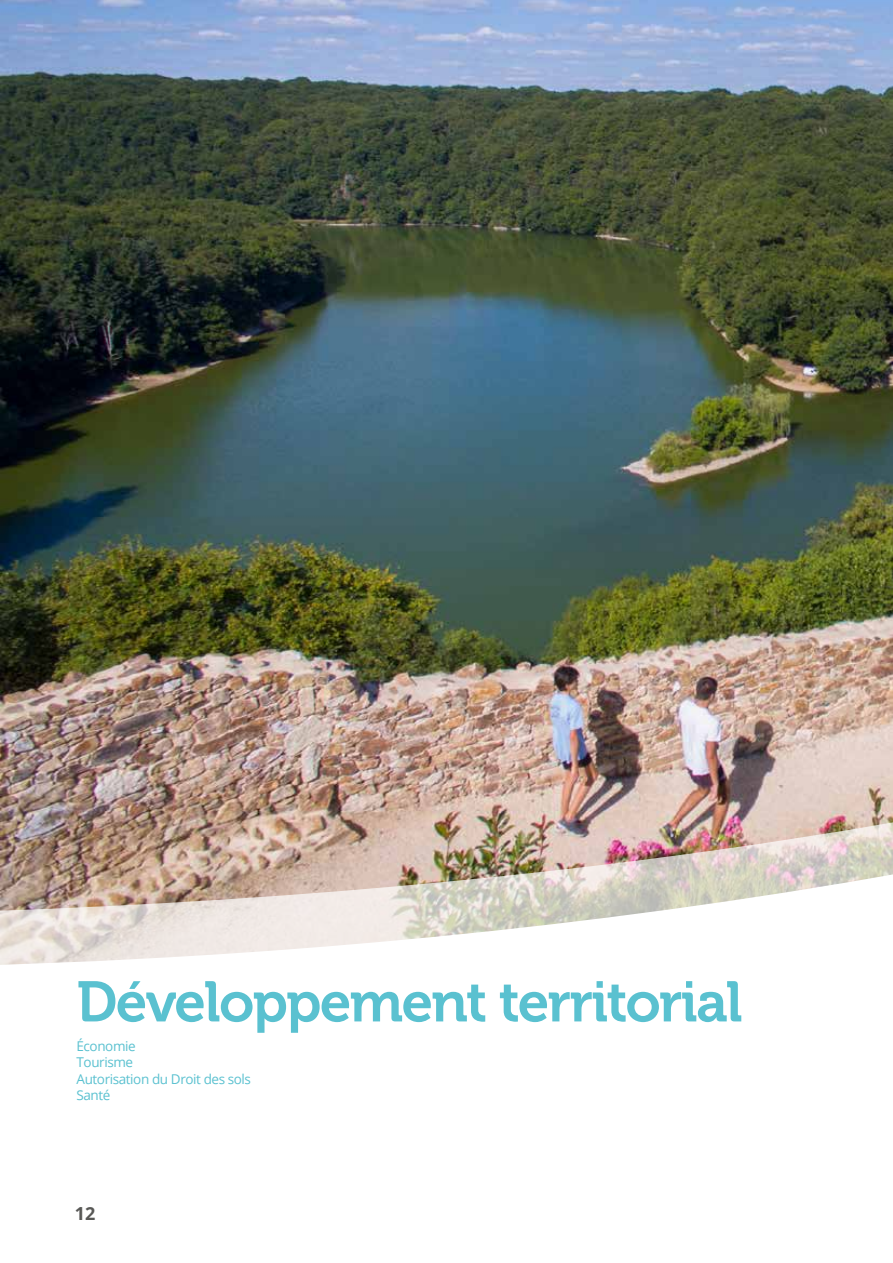
<style>
.page{position:relative;width:893px;height:1263px;background:#fff}
.page>*{position:absolute;margin:0;border:0;box-sizing:border-box;transform-origin:0 0}
.t1{font:56.7px "Museo 700";letter-spacing:-.03em;color:#5ac1d0}
.t2{font:700 18px "Open Sans";color:#585856}
.t3{font:13.5px/16.2px "Open Sans";letter-spacing:-.03em;color:#5ac1d0}
</style>
<div class="page">
<img style="left:0;top:0;width:893px;height:536px">
<img style="left:0;top:536px;width:893px;height:75px">
<img style="left:0;top:611px;width:893px;height:354px">
<h1 class="t1" style="left:77px;top:970px;width:668px">Développement territorial</h1>
<p class="t3" style="left:77px;top:1038px;width:176px">Économie<br>Tourisme<br>Autorisation du Droit des sols<br>Santé</p>
<h2 class="t2" style="left:75px;top:1201px;width:22px">12</h2>
</div>
